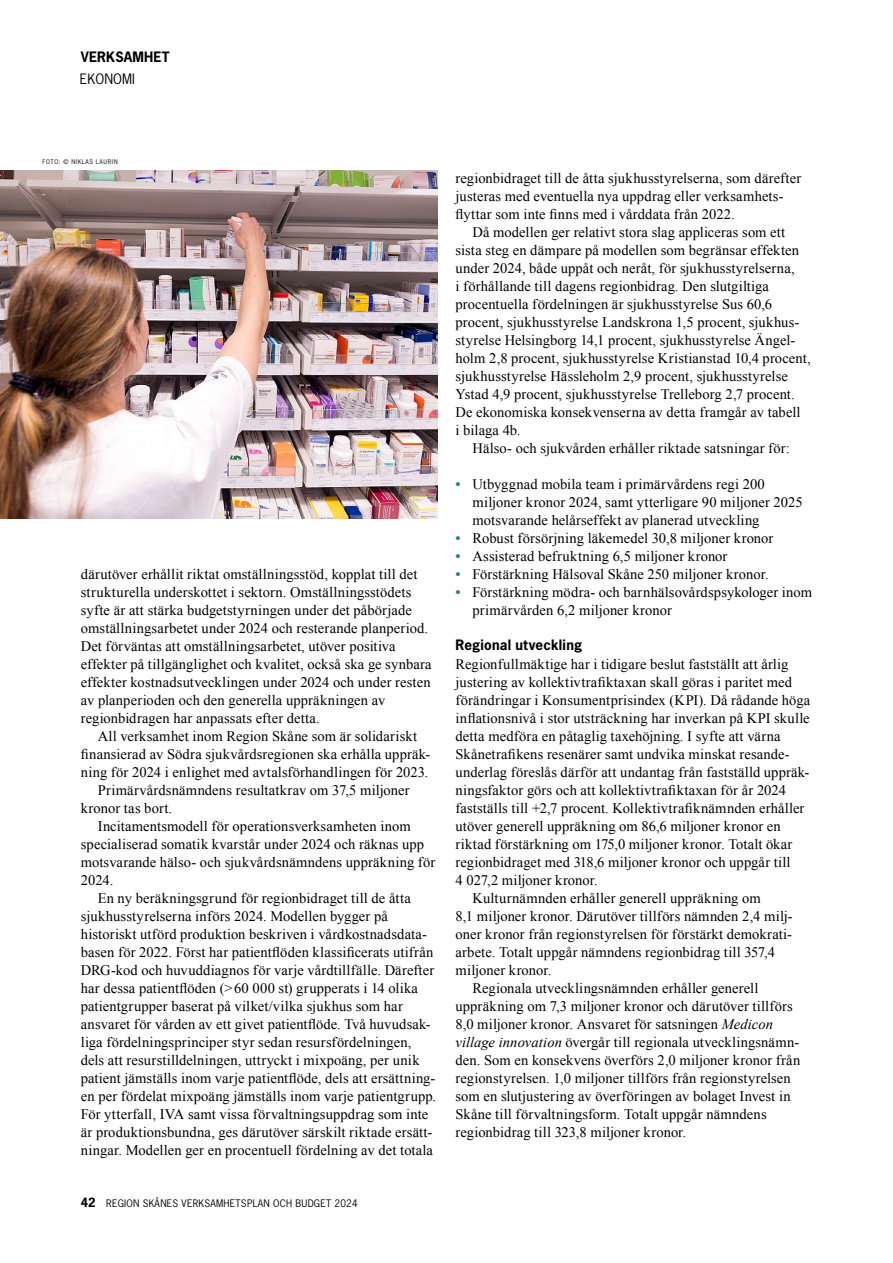
<style>
.page{position:relative;width:893px;height:1263px;background:#fff}
.page>*{position:absolute;margin:0;border:0;box-sizing:border-box;transform-origin:0 0}
.Brödtext_Times{font:14.55px/18px "Times New Roman";letter-spacing:.01em;color:#000}
.Brödtext_utan_indrag{font:14.55px/18px "Times New Roman";letter-spacing:.01em;color:#000}
.Punktlista_Times{font:14.55px/18px "Times New Roman";letter-spacing:.005em;color:#000}
.Rubrik_UNDER_1{font:700 13.5px "News Gothic Std";letter-spacing:.015em;color:#000}
.t1{font:13.5px "News Gothic Std";letter-spacing:.01em;color:#000}
.t2{font:9.75px "News Gothic Std";letter-spacing:.025em;color:#000}
.t3{font:6px "News Gothic Std";letter-spacing:.1em;color:#000}
.s1{font-weight:700;font-size:12px}
.s2{font-weight:700;color:#2c7c8e}
.s3{font-style:italic}
</style>
<div class="page">
<img style="left:0;top:170px;width:437px;height:349px">
<p class="Rubrik_UNDER_1" style="left:81px;top:47px;width:90px">VERKSAMHET</p>
<p class="t1" style="left:80px;top:70px;width:57px">EKONOMI</p>
<p class="t3" style="left:43px;top:158px;width:77px">FOTO: © NIKLAS LAURIN</p>
<p class="Brödtext_Times" style="left:81px;top:565px;width:352px">därutöver erhållit riktat omställningsstöd, kopplat till det strukturella underskottet i sektorn. Omställningsstödets syfte är att stärka budgetstyrningen under det påbörjade omställningsarbetet under 2024 och resterande planperiod.<br>Det förväntas att omställningsarbetet, utöver positiva effekter på tillgänglighet och kvalitet, också ska ge synbara effekter kostnadsutvecklingen under 2024 och under resten av planperioden och den generella uppräkningen av regionbidragen har anpassats efter detta.</p>
<p class="Brödtext_Times" style="left:81px;top:727px;width:351px;text-align:center">All verksamhet inom Region Skåne som är solidariskt finansierad av Södra sjukvårdsregionen ska erhålla uppräk&shy;ning för 2024 i enlighet med avtalsförhandlingen för 2023.</p>
<p class="Brödtext_Times" style="left:81px;top:781px;width:330px;text-indent:17px">Primärvårdsnämndens resultatkrav om 37,5 miljoner kronor tas bort.</p>
<p class="Brödtext_Times" style="left:81px;top:817px;width:356px;text-indent:17px">Incitamentsmodell för operationsverksamheten inom specialiserad somatik kvarstår under 2024 och räknas upp motsvarande hälso- och sjukvårdsnämndens uppräkning för 2024.</p>
<p class="Brödtext_Times" style="left:81px;top:889px;width:357px;text-indent:17px">En ny beräkningsgrund för regionbidraget till de åtta sjukhusstyrelserna införs 2024. Modellen bygger på historiskt utförd produktion beskriven i vårdkostnadsdata&shy;basen för 2022. Först har patientflöden klassificerats utifrån DRG-kod och huvuddiagnos för varje vårdtillfälle. Därefter har dessa patientflöden (&gt;60 000 st) grupperats i 14 olika patientgrupper baserat på vilket/vilka sjukhus som har ansvaret för vården av ett givet patientflöde. Två huvudsak&shy;liga fördelningsprinciper styr sedan resursfördelningen, dels att resurstilldelningen, uttryckt i mixpoäng, per unik patient jämställs inom varje patientflöde, dels att ersättning&shy;en per fördelat mixpoäng jämställs inom varje patientgrupp.<br>För ytterfall, IVA samt vissa förvaltningsuppdrag som inte är produktionsbundna, ges därutöver särskilt riktade ersätt-- ningar. Modellen ger en procentuell fördelning av det totala</p>
<p class="t2" style="left:81px;top:1197px;width:278px"><span class="s1">42</span> REGION SKÅNES VERKSAMHETSPLAN OCH BUDGET 2024</p>
<p class="Brödtext_Times" style="left:455px;top:169px;width:347px">regionbidraget till de åtta sjukhusstyrelserna, som därefter justeras med eventuella nya uppdrag eller verksamhets&shy;flyttar som inte finns med i vårddata från 2022.</p>
<p class="Brödtext_Times" style="left:455px;top:223px;width:357px;text-indent:17px">Då modellen ger relativt stora slag appliceras som ett sista steg en dämpare på modellen som begränsar effekten under 2024, både uppåt och neråt, för sjukhusstyrelserna,<br>i förhållande till dagens regionbidrag. Den slutgiltiga procentuella fördelningen är sjukhusstyrelse Sus 60,6 procent, sjukhusstyrelse Landskrona 1,5 procent, sjukhus&shy;styrelse Helsingborg 14,1 procent, sjukhusstyrelse Ängel&shy;holm 2,8 procent, sjukhusstyrelse Kristianstad 10,4 procent, sjukhusstyrelse Hässleholm 2,9 procent, sjukhusstyrelse Ystad 4,9 procent, sjukhusstyrelse Trelleborg 2,7 procent.<br>De ekonomiska konsekvenserna av detta framgår av tabell<br>i bilaga 4b.</p>
<p class="Brödtext_Times" style="left:472px;top:439px;width:319px">Hälso- och sjukvården erhåller riktade satsningar för:</p>
<p class="Punktlista_Times" style="left:472px;top:475px;width:332px;text-indent:-17px"><span class="s2">•</span> Utbyggnad mobila team i primärvårdens regi 200 miljoner kronor 2024, samt ytterligare 90 miljoner 2025 motsvarande helårseffekt av planerad utveckling</p>
<p class="Punktlista_Times" style="left:455px;top:529px;width:319px"><span class="s2">•</span> Robust försörjning läkemedel 30,8 miljoner kronor</p>
<p class="Punktlista_Times" style="left:455px;top:547px;width:273px"><span class="s2">•</span> Assisterad befruktning 6,5 miljoner kronor</p>
<p class="Punktlista_Times" style="left:455px;top:565px;width:315px"><span class="s2">•</span> Förstärkning Hälsoval Skåne 250 miljoner kronor.</p>
<p class="Punktlista_Times" style="left:472px;top:583px;width:341px;text-indent:-17px"><span class="s2">•</span> Förstärkning mödra- och barnhälsovårdspsykologer inom primärvården 6,2 miljoner kronor</p>
<h3 class="Rubrik_UNDER_1" style="left:455px;top:635px;width:128px">Regional utveckling</h3>
<p class="Brödtext_utan_indrag" style="left:455px;top:655px;width:356px">Regionfullmäktige har i tidigare beslut fastställt att årlig justering av kollektivtrafiktaxan skall göras i paritet med förändringar i Konsumentprisindex (KPI). Då rådande höga inflationsnivå i stor utsträckning har inverkan på KPI skulle detta medföra en påtaglig taxehöjning. I syfte att värna Skånetrafikens resenärer samt undvika minskat resande&shy;underlag föreslås därför att undantag från fastställd uppräk&shy;ningsfaktor görs och att kollektivtrafiktaxan för år 2024 fastställs till +2,7 procent. Kollektivtrafiknämnden erhåller utöver generell uppräkning om 86,6 miljoner kronor en riktad förstärkning om 175,0 miljoner kronor. Totalt ökar regionbidraget med 318,6 miljoner kronor och uppgår till<br>4 027,2 miljoner kronor.</p>
<p class="Brödtext_Times" style="left:455px;top:889px;width:338px;text-indent:17px">Kulturnämnden erhåller generell uppräkning om<br>8,1 miljoner kronor. Därutöver tillförs nämnden 2,4 milj&shy;oner kronor från regionstyrelsen för förstärkt demokrati&shy;arbete. Totalt uppgår nämndens regionbidrag till 357,4 miljoner kronor.</p>
<p class="Brödtext_Times" style="left:455px;top:979px;width:346px;text-indent:17px">Regionala utvecklingsnämnden erhåller generell uppräkning om 7,3 miljoner kronor och därutöver tillförs 8,0 miljoner kronor. Ansvaret för satsningen <span class="s3">Medicon village innovation</span> övergår till regionala utvecklingsnämn&shy;den. Som en konsekvens överförs 2,0 miljoner kronor från regionstyrelsen. 1,0 miljoner tillförs från regionstyrelsen som en slutjustering av överföringen av bolaget Invest in Skåne till förvaltningsform. Totalt uppgår nämndens regionbidrag till 323,8 miljoner kronor.</p>
</div>
